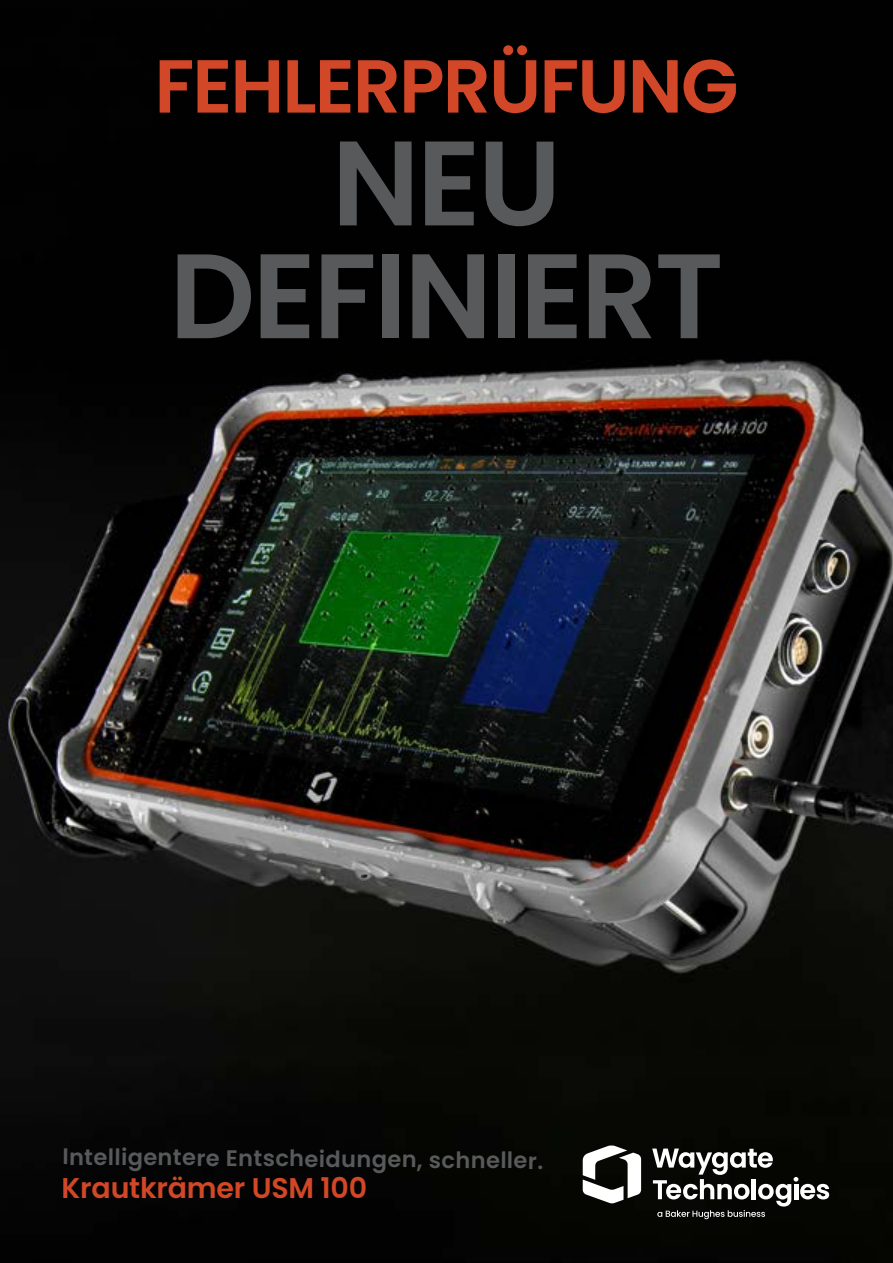
<style>
.page{position:relative;width:893px;height:1263px;background:#fff}
.page>*{position:absolute;margin:0;border:0;box-sizing:border-box;transform-origin:0 0}
.t1{font:600 120px/112.8px "Poppins";letter-spacing:-.025em;color:#58595b;text-align:center}
.t2{font:600 75px "Poppins";letter-spacing:-.025em;color:#d14727}
.t3{font:600 28.5px "Poppins";letter-spacing:-.01em;color:#d14727}
.t4{font:600 22.5px "Poppins";color:#58595b}
</style>
<div class="page">
<img style="left:0;top:0;width:893px;height:1263px">
<svg style="left:652px;top:1148px;width:177px;height:71px"></svg>
<svg style="left:583px;top:1145px;width:58px;height:58px"></svg>
<h2 class="t2" style="left:154px;top:43px;width:586px">FEHLERPRÜFUNG</h2>
<h1 class="t1" style="left:169px;top:128px;width:556px">NEU<br>DEFINIERT</h1>
<p class="t4" style="left:63px;top:1141px;width:482px;rotate:1deg">Intelligentere Entscheidungen, schneller.</p>
<p class="t3" style="left:62px;top:1171px;width:307px">Krautkrämer USM 100</p>
</div>
